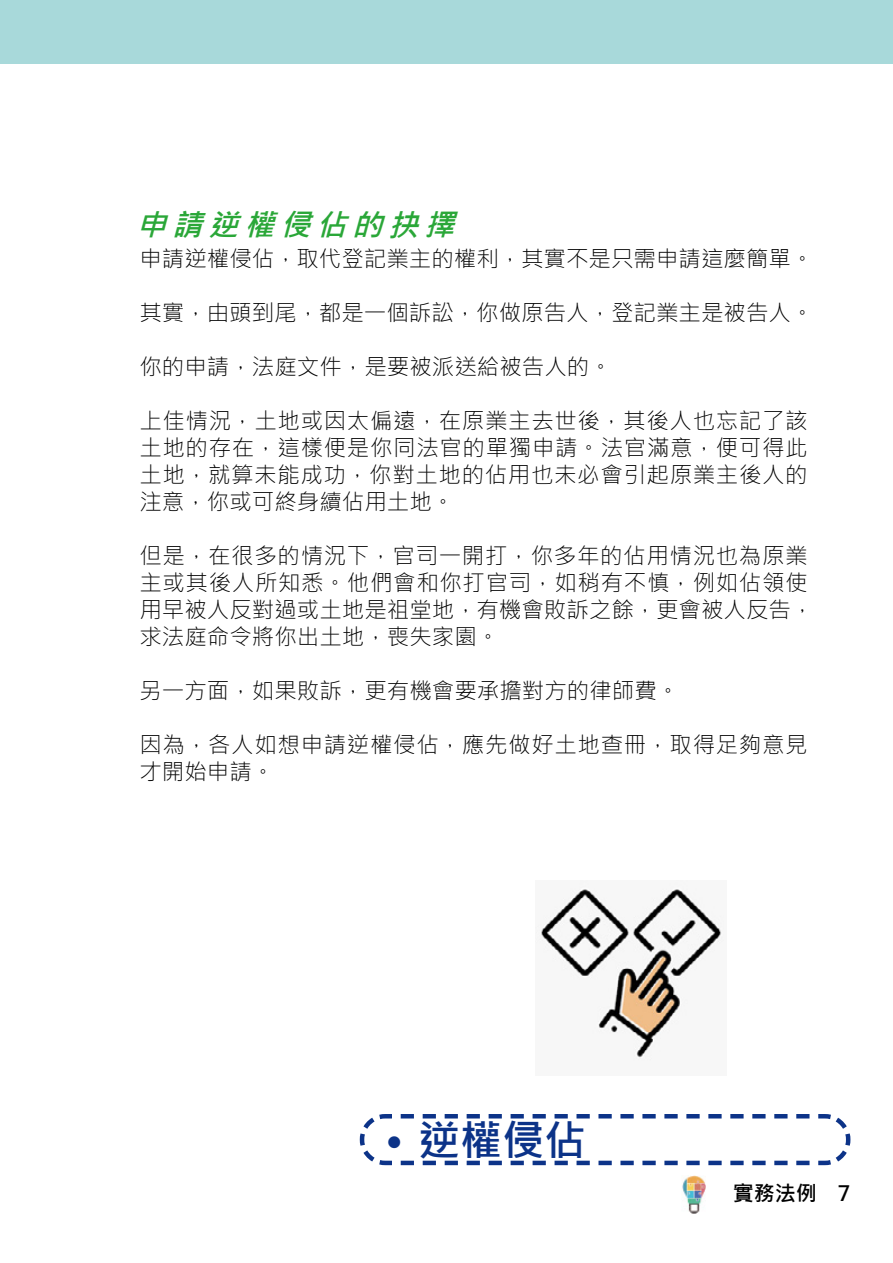
<style>
.page{position:relative;width:893px;height:1263px;background:#fff}
.page>*{position:absolute;margin:0;border:0;box-sizing:border-box;transform-origin:0 0}
.t1{font:700 42px "Microsoft Jheng Hei";color:#0c3388}
.t2{font:italic 700 30px "Microsoft Jheng Hei";color:#2aa738}
.t3{font:300 22.5px/27px "Microsoft Jheng Hei";color:#000;text-align:justify}
.t4{font:300 22.5px/27px "Microsoft Jheng Hei";letter-spacing:.03em;color:#000}
.t5{font:700 21px "Microsoft Jheng Hei";color:#000}
</style>
<div class="page">
<div style="left:0;top:0;width:893px;height:63px;background:#a8d9da"></div>
<img style="left:682px;top:1175px;width:24px;height:39px">
<svg style="left:359px;top:1114px;width:492px;height:52px"></svg>
<img style="left:536px;top:889px;width:188px;height:171px">
<h2 class="t2" style="left:136px;top:206px;width:330px">申請逆權侵佔的抉擇</h2>
<p class="t3" style="left:139px;top:245px;width:676px">申請逆權侵佔，取代登記業主的權利，其實不是只需申請這麼簡單。</p>
<p class="t3" style="left:139px;top:299px;width:676px">其實，由頭到尾，都是一個訴訟，你做原告人，登記業主是被告人。</p>
<p class="t3" style="left:139px;top:353px;width:474px">你的申請，法庭文件，是要被派送給被告人的。</p>
<p class="t3" style="left:139px;top:407px;width:670px">上佳情況，土地或因太偏遠，在原業主去世後，其後人也忘記了該土地的存在，這樣便是你同法官的單獨申請。法官滿意，便可得此土地，就算未能成功，你對土地的佔用也未必會引起原業主後人的注意，你或可終身續佔用土地。</p>
<p class="t4" style="left:139px;top:542px;width:676px">但是，在很多的情況下，官司一開打，你多年的佔用情況也為原業主或其後人所知悉。他們會和你打官司，如稍有不慎，例如佔領使用早被人反對過或土地是祖堂地，有機會敗訴之餘，更會被人反告，求法庭命令將你出土地，喪失家園。</p>
<p class="t3" style="left:139px;top:677px;width:541px">另一方面，如果敗訴，更有機會要承擔對方的律師費。</p>
<p class="t4" style="left:139px;top:731px;width:670px">因為，各人如想申請逆權侵佔，應先做好土地查冊，取得足夠意見才開始申請。</p>
<h1 class="t1" style="left:385px;top:1114px;width:203px">• 逆權侵佔</h1>
<p class="t5" style="left:733px;top:1180px;width:119px">實務法例　7</p>
</div>
